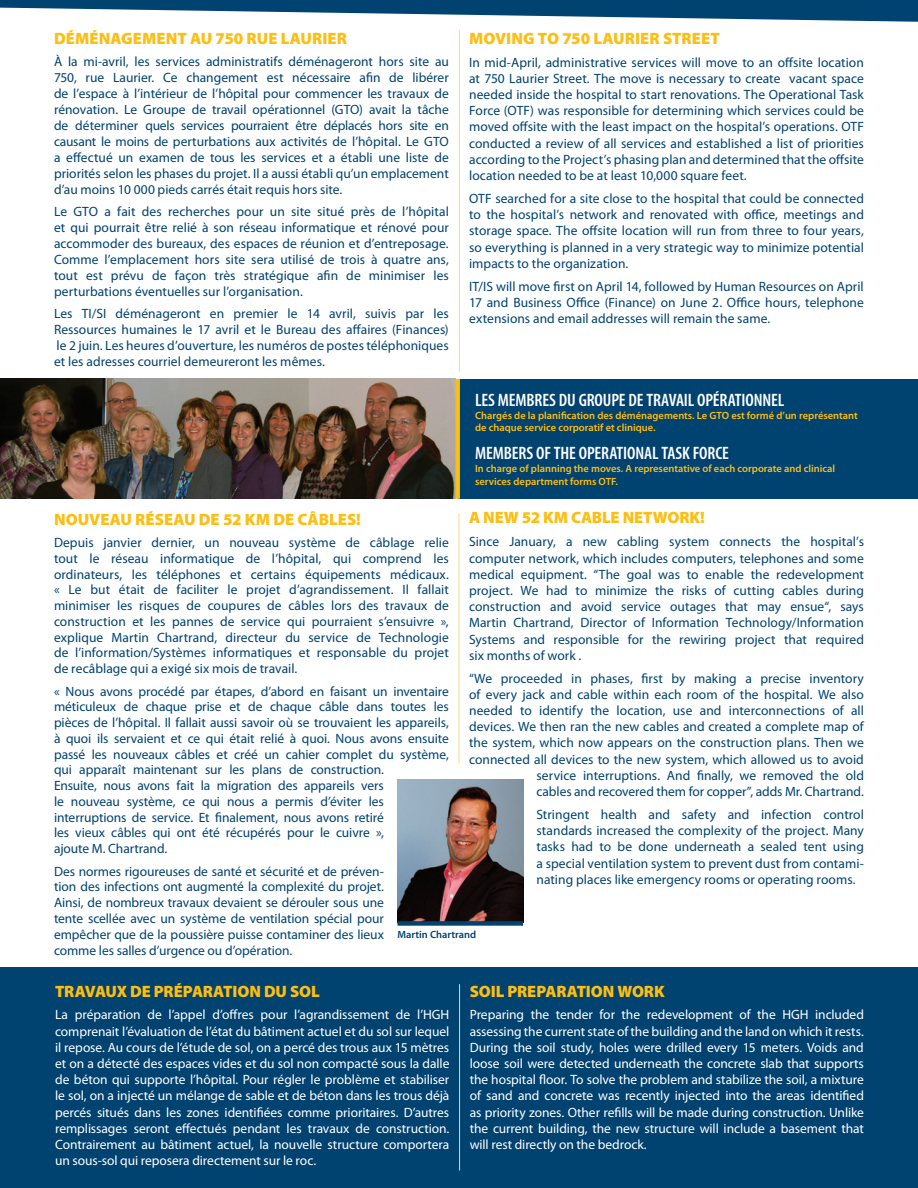
<style>
.page{position:relative;width:918px;height:1188px;background:#fff}
.page>*{position:absolute;margin:0;border:0;box-sizing:border-box;transform-origin:0 0}
.t1{font:600 condensed 18px "Myriad Pro";letter-spacing:-.01em;color:#fff}
.t2{font:900 16.5px "Myriad Pro";color:#fdbe12}
.t3{font:13.5px/16.2px "Myriad Pro";color:#004270;text-align:justify}
.t4{font:13.5px/16.2px "Myriad Pro";letter-spacing:-.005em;color:#fff;text-align:justify}
.t5{font:600 10.5px/12.6px "Myriad Pro";color:#fdbe12}
.t6{font:600 10.5px "Myriad Pro";color:#004270}
</style>
<div class="page">
<div style="left:459px;top:379px;width:459px;height:120px;background:#004270"></div>
<hr style="left:459px;top:30px;width:1px;height:341px;background:#fed786">
<hr style="left:459px;top:514px;width:1px;height:249px;background:#fed786">
<img style="left:0;top:379px;width:455px;height:120px">
<div style="left:455px;top:379px;width:5px;height:120px;background:#fdbe12"></div>
<svg style="left:0;top:0;width:918px;height:22px"></svg>
<img style="left:398px;top:780px;width:125px;height:141px">
<div style="left:398px;top:921px;width:125px;height:5px;background:#004270"></div>
<div style="left:0;top:968px;width:918px;height:220px;background:#004270"></div>
<hr style="left:459px;top:984px;width:1px;height:187px;background:#fed786">
<p class="t2" style="left:54px;top:29px;width:295px">DÉMÉNAGEMENT AU 750 RUE LAURIER</p>
<p class="t3" style="left:54px;top:54px;width:396px">À la mi-avril, les services administratifs déménageront hors site au 750, rue Laurier. Ce changement est nécessaire afin de libérer de l’espace à l’intérieur de l’hôpital pour commencer les travaux de rénovation. Le Groupe de travail opérationnel (GTO) avait la tâche de déterminer quels services pourraient être déplacés hors site en causant le moins de perturbations aux activités de l’hôpital. Le GTO a effectué un examen de tous les services et a établi une liste de priorités selon les phases du projet. Il a aussi établi qu’un emplacement d’au moins 10 000 pieds carrés était requis hors site.</p>
<p class="t3" style="left:54px;top:204px;width:396px">Le GTO a fait des recherches pour un site situé près de l’hôpital et qui pourrait être relié à son réseau informatique et rénové pour accommoder des bureaux, des espaces de réunion et d’entreposage.<br>Comme l’emplacement hors site sera utilisé de trois à quatre ans, tout est prévu de façon très stratégique afin de minimiser les perturbations éventuelles sur l’organisation.</p>
<p class="t3" style="left:54px;top:306px;width:396px">Les TI/SI déménageront en premier le 14 avril, suivis par les Ressources humaines le 17 avril et le Bureau des affaires (Finances) le 2 juin. Les heures d’ouverture, les numéros de postes téléphoniques et les adresses courriel demeureront les mêmes.</p>
<p class="t2" style="left:469px;top:29px;width:252px">MOVING TO 750 LAURIER STREET</p>
<p class="t3" style="left:469px;top:54px;width:396px">In mid-April, administrative services will move to an offsite location at 750 Laurier Street. The move is necessary to create vacant space needed inside the hospital to start renovations. The Operational Task Force (OTF) was responsible for determining which services could be moved offsite with the least impact on the hospital’s operations. OTF conducted a review of all services and established a list of priorities according to the Project’s phasing plan and determined that the offsite location needed to be at least 10,000 square feet.</p>
<p class="t3" style="left:469px;top:190px;width:396px">OTF searched for a site close to the hospital that could be connected to the hospital’s network and renovated with office, meetings and storage space. The offsite location will run from three to four years, so everything is planned in a very strategic way to minimize potential impacts to the organization.</p>
<p class="t3" style="left:469px;top:278px;width:396px">IT/IS will move first on April 14, followed by Human Resources on April 17 and Business Office (Finance) on June 2. Office hours, telephone extensions and email addresses will remain the same.</p>
<h1 class="t1" style="left:475px;top:390px;width:309px">LES MEMBRES DU GROUPE DE TRAVAIL OPÉRATIONNEL</h1>
<p class="t5" style="left:475px;top:408px;width:384px">Chargés de la planification des déménagements. Le GTO est formé d’un représentant de chaque service corporatif et clinique.</p>
<h1 class="t1" style="left:475px;top:444px;width:255px">MEMBERS OF THE OPERATIONAL TASK FORCE</h1>
<p class="t5" style="left:475px;top:462px;width:362px">In charge of planning the moves. A representative of each corporate and clinical services department forms OTF.</p>
<p class="t2" style="left:54px;top:510px;width:308px">NOUVEAU RÉSEAU DE 52 KM DE CÂBLES!</p>
<p class="t3" style="left:54px;top:534px;width:396px;line-height:15.8px">Depuis janvier dernier, un nouveau système de câblage relie tout le réseau informatique de l’hôpital, qui comprend les ordinateurs, les téléphones et certains équipements médicaux. « Le but était de faciliter le projet d’agrandissement. Il fallait minimiser les risques de coupures de câbles lors des travaux de construction et les pannes de service qui pourraient s’ensuivre », explique Martin Chartrand, directeur du service de Technologie de l’information/Systèmes informatiques et responsable du projet de recâblage qui a exigé six mois de travail.</p>
<p class="t3" style="left:54px;top:683px;width:396px;line-height:15.8px;text-align:left">« Nous avons procédé par étapes, d’abord en faisant un inventaire méticuleux de chaque prise et de chaque câble dans toutes les pièces de l’hôpital. Il fallait aussi savoir où se trouvaient les appareils, à quoi ils servaient et ce qui était relié à quoi. Nous avons ensuite passé les nouveaux câbles et créé un cahier complet du système, qui apparaît maintenant sur les plans de construction.<br>Ensuite, nous avons fait la migration des appareils vers<br>le nouveau système, ce qui nous a permis d’éviter les interruptions de service. Et finalement, nous avons retiré<br>les vieux câbles qui ont été récupérés pour le cuivre »,<br>ajoute M. Chartrand.</p>
<p class="t3" style="left:54px;top:863px;width:331px">Des normes rigoureuses de santé et sécurité et de préven&shy;tion des infections ont augmenté la complexité du projet.<br>Ainsi, de nombreux travaux devaient se dérouler sous une tente scellée avec un système de ventilation spécial pour empêcher que de la poussière puisse contaminer des lieux comme les salles d’urgence ou d’opération.</p>
<p class="t2" style="left:469px;top:508px;width:237px">A NEW 52 KM CABLE NETWORK!</p>
<p class="t3" style="left:469px;top:533px;width:396px">Since January, a new cabling system connects the hospital’s computer network, which includes computers, telephones and some medical equipment. “The goal was to enable the redevelopment project. We had to minimize the risks of cutting cables during construction and avoid service outages that may ensue“, says Martin Chartrand, Director of Information Technology/Information Systems and responsible for the rewiring project that required six months of work .</p>
<p class="t3" style="left:469px;top:670px;width:396px;text-align:right">“We proceeded in phases, first by making a precise inventory of every jack and cable within each room of the hospital. We also needed to identify the location, use and interconnections of all devices. We then ran the new cables and created a complete map of the system, which now appears on the construction plans. Then we connected all devices to the new system, which allowed us to avoid service interruptions. And finally, we removed the old<br>cables and recovered them for copper”, adds Mr. Chartrand.</p>
<p class="t3" style="left:537px;top:806px;width:329px">Stringent health and safety and infection control standards increased the complexity of the project. Many tasks had to be done underneath a sealed tent using a special ventilation system to prevent dust from contami&shy;nating places like emergency rooms or operating rooms.</p>
<p class="t6" style="left:398px;top:928px;width:80px">Martin Chartrand</p>
<p class="t2" style="left:55px;top:982px;width:265px">TRAVAUX DE PRÉPARATION DU SOL</p>
<p class="t4" style="left:55px;top:1007px;width:396px">La préparation de l’appel d’offres pour l’agrandissement de l’HGH comprenait l’évaluation de l’état du bâtiment actuel et du sol sur lequel il repose. Au cours de l’étude de sol, on a percé des trous aux 15 mètres et on a détecté des espaces vides et du sol non compacté sous la dalle de béton qui supporte l’hôpital. Pour régler le problème et stabiliser le sol, on a injecté un mélange de sable et de béton dans les trous déjà percés situés dans les zones identifiées comme prioritaires. D’autres remplissages seront effectués pendant les travaux de construction.<br>Contrairement au bâtiment actuel, la nouvelle structure comportera un sous-sol qui reposera directement sur le roc.</p>
<p class="t2" style="left:470px;top:982px;width:197px">SOIL PREPARATION WORK</p>
<p class="t4" style="left:470px;top:1007px;width:396px">Preparing the tender for the redevelopment of the HGH included assessing the current state of the building and the land on which it rests.<br>During the soil study, holes were drilled every 15 meters. Voids and loose soil were detected underneath the concrete slab that supports the hospital floor. To solve the problem and stabilize the soil, a mixture of sand and concrete was recently injected into the areas identified as priority zones. Other refills will be made during construction. Unlike the current building, the new structure will include a basement that will rest directly on the bedrock.</p>
</div>
